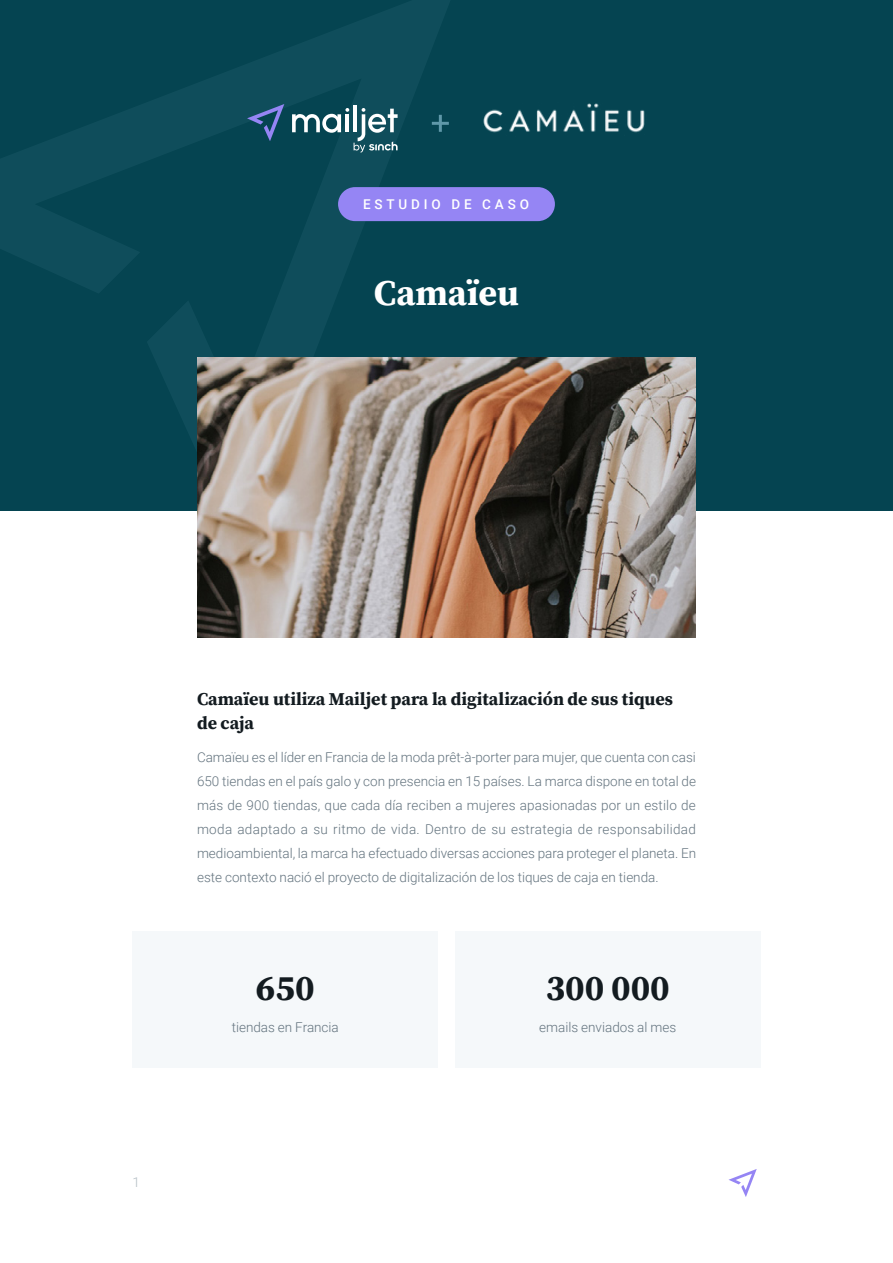
<style>
.page{position:relative;width:893px;height:1263px;background:#fff}
.page>*{position:absolute;margin:0;border:0;box-sizing:border-box;transform-origin:0 0}
.t1{font:700 36px "Source Serif Pro";color:#131b20}
.t2{font:700 36px "Source Serif Pro";color:#fff}
.t3{font:700 18px/24px "Source Serif Pro";color:#131b20}
.t4{font:300 13.5px/24px "Roboto";color:#63737e;text-align:justify}
.t5{font:500 13.5px "Roboto";letter-spacing:.285em;color:#fff}
.t6{font:300 13.5px "Roboto";color:#b3bdc4}
</style>
<div class="page">
<div style="left:0;top:0;width:893px;height:510px;background:#054451"></div>
<svg style="left:728px;top:1169px;width:29px;height:28px"></svg>
<div style="left:133px;top:932px;width:305px;height:136px;background:#f5f8fa"></div>
<div style="left:455px;top:932px;width:305px;height:136px;background:#f5f8fa"></div>
<img style="left:197px;top:357px;width:499px;height:281px">
<div style="left:338px;top:187px;width:217px;height:34px;background:#9585f4;border-radius:17px"></div>
<hr style="left:439px;top:115px;width:3px;height:17px;background:#5f98a9">
<hr style="left:432px;top:122px;width:17px;height:3px;background:#5f98a9">
<img style="left:483px;top:103px;width:162px;height:30px">
<hr style="left:354px;top:105px;width:3px;height:27px;background:#fff">
<svg style="left:247px;top:104px;width:37px;height:37px"></svg>
<svg style="left:292px;top:108px;width:106px;height:45px"></svg>
<p class="t5" style="left:363px;top:195px;width:168px">ESTUDIO DE CASO</p>
<h1 class="t2" style="left:374px;top:268px;width:147px">Camaïeu</h1>
<p class="t6" style="left:133px;top:1173px;width:9px">1</p>
<h2 class="t3" style="left:197px;top:687px;width:477px">Camaïeu utiliza Mailjet para la digitalización de sus tiques de caja</h2>
<p class="t4" style="left:197px;top:745px;width:501px">Camaïeu es el líder en Francia de la moda prêt-à-porter para mujer, que cuenta con casi 650 tiendas en el país galo y con presencia en 15 países. La marca dispone en total de más de 900 tiendas, que cada día reciben a mujeres apasionadas por un estilo de moda adaptado a su ritmo de vida. Dentro de su estrategia de responsabilidad medioambiental, la marca ha efectuado diversas acciones para proteger el planeta. En este contexto nació el proyecto de digitalización de los tiques de caja en tienda.</p>
<h1 class="t1" style="left:256px;top:963px;width:60px">650</h1>
<p class="t4" style="left:232px;top:1015px;width:109px">tiendas en Francia</p>
<h1 class="t1" style="left:546px;top:963px;width:126px">300 000</h1>
<p class="t4" style="left:539px;top:1015px;width:138px">emails enviados al mes</p>
</div>
